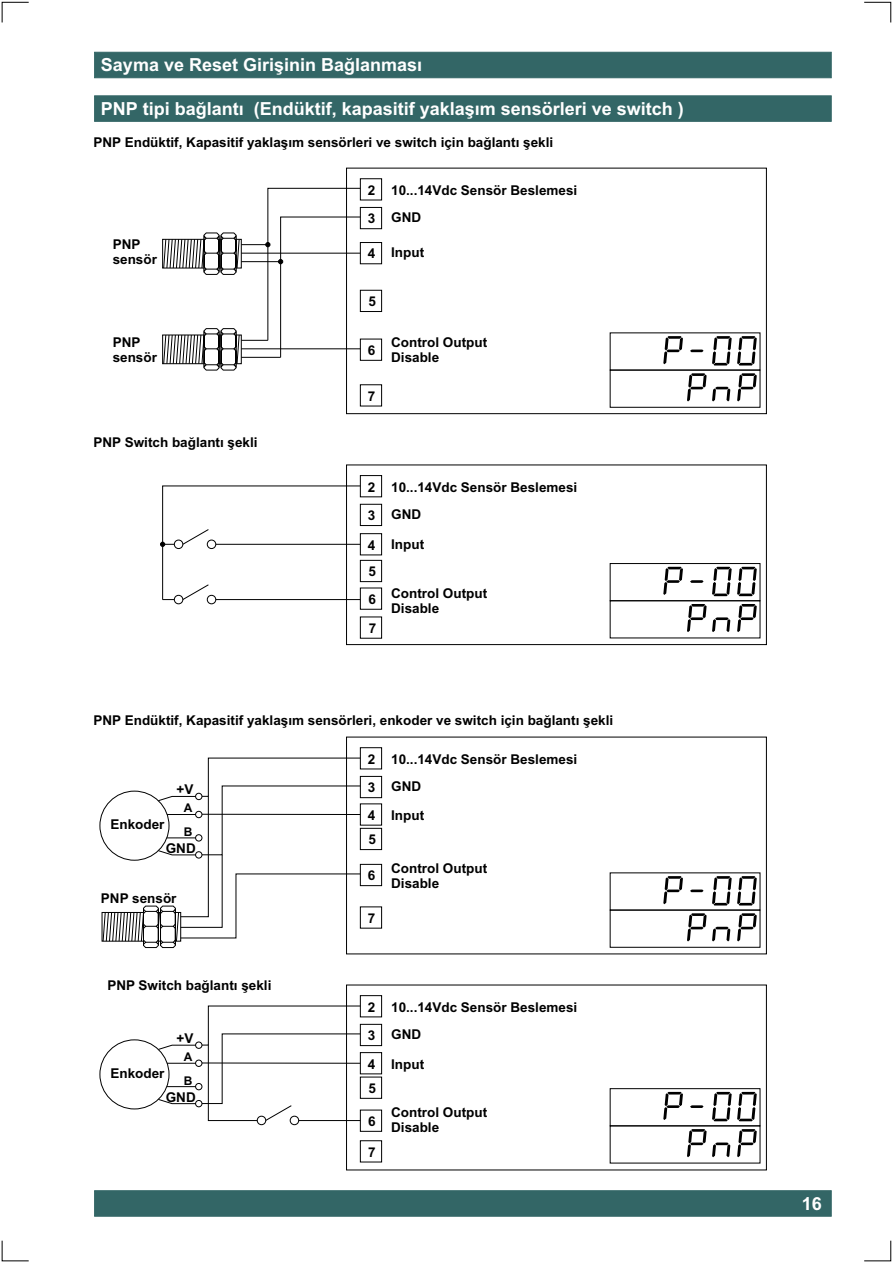
<style>
.page{position:relative;width:894px;height:1263px;background:#fff}
.page>*{position:absolute;margin:0;border:0;box-sizing:border-box;transform-origin:0 0}
.t1{font:700 18px "Arial";color:#fff}
.t2{font:700 13.5px/15.1px "Arial";color:#000}
.t3{font:700 12px/23.4px "Arial";color:#000}
</style>
<div class="page">
<div style="left:94px;top:52px;width:737px;height:26px;background:#366;border:1px solid #366"></div>
<div style="left:94px;top:1191px;width:737px;height:25px;background:#366"></div>
<svg style="left:1px;top:1px;width:28px;height:22px"></svg>
<svg style="left:1px;top:1240px;width:28px;height:22px"></svg>
<svg style="left:864px;top:1px;width:28px;height:22px"></svg>
<svg style="left:864px;top:1240px;width:28px;height:22px"></svg>
<div style="left:94px;top:96px;width:737px;height:26px;background:#366;border:1px solid #366"></div>
<div style="left:360px;top:178px;width:22px;height:22px;border:1px solid #000"></div>
<div style="left:360px;top:207px;width:22px;height:22px;border:1px solid #000"></div>
<div style="left:360px;top:242px;width:22px;height:22px;border:1px solid #000"></div>
<div style="left:360px;top:290px;width:22px;height:22px;border:1px solid #000"></div>
<div style="left:360px;top:339px;width:22px;height:22px;border:1px solid #000"></div>
<div style="left:360px;top:384px;width:22px;height:22px;border:1px solid #000"></div>
<svg style="left:163px;top:187px;width:198px;height:184px"></svg>
<div style="left:346px;top:168px;width:421px;height:246px;border:1px solid #000"></div>
<div style="left:360px;top:475px;width:22px;height:22px;border:1px solid #000"></div>
<div style="left:360px;top:504px;width:22px;height:22px;border:1px solid #000"></div>
<div style="left:360px;top:533px;width:22px;height:22px;border:1px solid #000"></div>
<div style="left:360px;top:560px;width:22px;height:22px;border:1px solid #000"></div>
<div style="left:360px;top:588px;width:22px;height:22px;border:1px solid #000"></div>
<div style="left:360px;top:617px;width:22px;height:22px;border:1px solid #000"></div>
<div style="left:346px;top:465px;width:421px;height:180px;border:1px solid #000"></div>
<div style="left:174px;top:595px;width:9px;height:9px;border:1px solid #000;border-radius:50%"></div>
<div style="left:207px;top:595px;width:9px;height:9px;border:1px solid #000;border-radius:50%"></div>
<svg style="left:160px;top:485px;width:201px;height:116px"></svg>
<hr style="left:216px;top:544px;width:144px;height:1px;background:#000">
<hr style="left:216px;top:599px;width:144px;height:1px;background:#000">
<div style="left:360px;top:995px;width:22px;height:22px;border:1px solid #000"></div>
<div style="left:360px;top:747px;width:22px;height:22px;border:1px solid #000"></div>
<div style="left:360px;top:1024px;width:22px;height:22px;border:1px solid #000"></div>
<div style="left:360px;top:776px;width:22px;height:22px;border:1px solid #000"></div>
<div style="left:360px;top:1052px;width:22px;height:22px;border:1px solid #000"></div>
<div style="left:360px;top:1077px;width:22px;height:22px;border:1px solid #000"></div>
<div style="left:360px;top:828px;width:22px;height:22px;border:1px solid #000"></div>
<div style="left:360px;top:1110px;width:22px;height:22px;border:1px solid #000"></div>
<div style="left:360px;top:1140px;width:22px;height:22px;border:1px solid #000"></div>
<div style="left:360px;top:864px;width:22px;height:22px;border:1px solid #000"></div>
<div style="left:610px;top:563px;width:150px;height:38px;border:1px solid #000"></div>
<div style="left:610px;top:1088px;width:150px;height:38px;border:1px solid #000"></div>
<div style="left:610px;top:370px;width:150px;height:38px;border:1px solid #000"></div>
<div style="left:610px;top:600px;width:150px;height:38px;border:1px solid #000"></div>
<div style="left:610px;top:910px;width:150px;height:38px;border:1px solid #000"></div>
<div style="left:610px;top:1125px;width:150px;height:39px;border:1px solid #000"></div>
<svg style="left:712px;top:336px;width:45px;height:30px"></svg>
<svg style="left:712px;top:567px;width:45px;height:29px"></svg>
<svg style="left:712px;top:876px;width:45px;height:30px"></svg>
<svg style="left:712px;top:1092px;width:45px;height:29px"></svg>
<svg style="left:663px;top:336px;width:20px;height:28px"></svg>
<svg style="left:663px;top:567px;width:20px;height:28px"></svg>
<svg style="left:663px;top:876px;width:20px;height:28px"></svg>
<svg style="left:663px;top:1092px;width:20px;height:28px"></svg>
<svg style="left:737px;top:373px;width:20px;height:28px"></svg>
<svg style="left:737px;top:604px;width:20px;height:28px"></svg>
<svg style="left:737px;top:913px;width:20px;height:28px"></svg>
<svg style="left:737px;top:1129px;width:20px;height:28px"></svg>
<svg style="left:690px;top:350px;width:14px;height:2px"></svg>
<svg style="left:690px;top:580px;width:14px;height:3px"></svg>
<svg style="left:690px;top:890px;width:14px;height:2px"></svg>
<svg style="left:690px;top:1105px;width:14px;height:3px"></svg>
<svg style="left:687px;top:373px;width:43px;height:28px"></svg>
<svg style="left:687px;top:604px;width:43px;height:28px"></svg>
<svg style="left:687px;top:913px;width:43px;height:28px"></svg>
<svg style="left:687px;top:1129px;width:43px;height:28px"></svg>
<div style="left:257px;top:1116px;width:9px;height:9px;border:1px solid #000;border-radius:50%"></div>
<div style="left:290px;top:1116px;width:9px;height:9px;border:1px solid #000;border-radius:50%"></div>
<svg style="left:157px;top:1005px;width:204px;height:117px"></svg>
<hr style="left:299px;top:1120px;width:61px;height:1px;background:#000">
<svg style="left:102px;top:757px;width:259px;height:191px"></svg>
<h1 class="t1" style="left:101px;top:58px;width:323px">Sayma ve Reset Giriþinin Baðlanmasý</h1>
<h1 class="t1" style="left:101px;top:102px;width:584px">PNP tipi baðlantý (Endüktif, kapasitif yaklaþým sensörleri ve switch )</h1>
<p class="t2" style="left:94px;top:136px;width:461px">PNP Endüktif, Kapasitif yaklaþým sensörleri ve switch için baðlantý þekli</p>
<p class="t2" style="left:113px;top:238px;width:46px">PNP sensör</p>
<p class="t2" style="left:113px;top:336px;width:46px">PNP sensör</p>
<p class="t2" style="left:94px;top:436px;width:166px">PNP Switch baðlantý þekli</p>
<p class="t2" style="left:368px;top:177px;width:9px;line-height:28.7px">2<br>3</p>
<p class="t2" style="left:368px;top:247px;width:9px">4</p>
<p class="t2" style="left:368px;top:295px;width:9px">5</p>
<p class="t2" style="left:368px;top:344px;width:9px">6</p>
<p class="t2" style="left:368px;top:390px;width:9px">7</p>
<p class="t2" style="left:391px;top:177px;width:188px;line-height:27.6px">10...14Vdc Sensör Beslemesi<br>GND</p>
<p class="t2" style="left:391px;top:246px;width:34px">Input</p>
<p class="t2" style="left:391px;top:336px;width:97px">Control Output<br>Disable</p>
<p class="t2" style="left:368px;top:473px;width:9px;line-height:29.1px;text-align:justify">2<br>3<br>4</p>
<p class="t2" style="left:368px;top:559px;width:9px;line-height:27.6px">5<br>6</p>
<p class="t2" style="left:369px;top:622px;width:9px">7</p>
<p class="t2" style="left:391px;top:474px;width:188px;line-height:27.6px">10...14Vdc Sensör Beslemesi<br>GND</p>
<p class="t2" style="left:391px;top:538px;width:34px">Input</p>
<p class="t2" style="left:391px;top:586px;width:97px">Control Output<br>Disable</p>
<p class="t2" style="left:94px;top:714px;width:521px">PNP Endüktif, Kapasitif yaklaþým sensörleri, enkoder ve switch için baðlantý þekli</p>
<p class="t2" style="left:111px;top:818px;width:56px">Enkoder</p>
<p class="t2" style="left:176px;top:783px;width:18px">+V</p>
<p class="t3" style="left:184px;top:798px;width:10px">A<br>B</p>
<p class="t2" style="left:166px;top:842px;width:31px">GND</p>
<p class="t2" style="left:101px;top:892px;width:77px">PNP sensör</p>
<p class="t2" style="left:107px;top:979px;width:166px">PNP Switch baðlantý þekli</p>
<p class="t2" style="left:111px;top:1067px;width:56px">Enkoder</p>
<p class="t2" style="left:176px;top:1032px;width:18px">+V</p>
<p class="t3" style="left:184px;top:1046px;width:10px">A<br>B</p>
<p class="t2" style="left:166px;top:1090px;width:31px">GND</p>
<p class="t2" style="left:368px;top:753px;width:9px">2</p>
<p class="t2" style="left:368px;top:781px;width:9px">3</p>
<p class="t2" style="left:368px;top:809px;width:9px">4</p>
<p class="t2" style="left:368px;top:833px;width:9px">5</p>
<p class="t2" style="left:368px;top:869px;width:9px">6</p>
<p class="t2" style="left:368px;top:912px;width:9px">7</p>
<p class="t2" style="left:391px;top:753px;width:188px">10...14Vdc Sensör Beslemesi</p>
<p class="t2" style="left:391px;top:780px;width:31px">GND</p>
<p class="t2" style="left:391px;top:809px;width:34px">Input</p>
<p class="t2" style="left:391px;top:862px;width:97px">Control Output<br>Disable</p>
<p class="t2" style="left:368px;top:1001px;width:9px">2</p>
<p class="t2" style="left:368px;top:1029px;width:9px">3</p>
<p class="t2" style="left:368px;top:1057px;width:9px">4</p>
<p class="t2" style="left:368px;top:1082px;width:9px">5</p>
<p class="t2" style="left:368px;top:1115px;width:9px">6</p>
<p class="t2" style="left:368px;top:1146px;width:9px">7</p>
<p class="t2" style="left:391px;top:1001px;width:188px">10...14Vdc Sensör Beslemesi</p>
<p class="t2" style="left:391px;top:1028px;width:31px">GND</p>
<p class="t2" style="left:391px;top:1057px;width:34px">Input</p>
<p class="t2" style="left:391px;top:1106px;width:97px">Control Output<br>Disable</p>
<h1 class="t1" style="left:802px;top:1197px;width:22px">16</h1>
</div>
